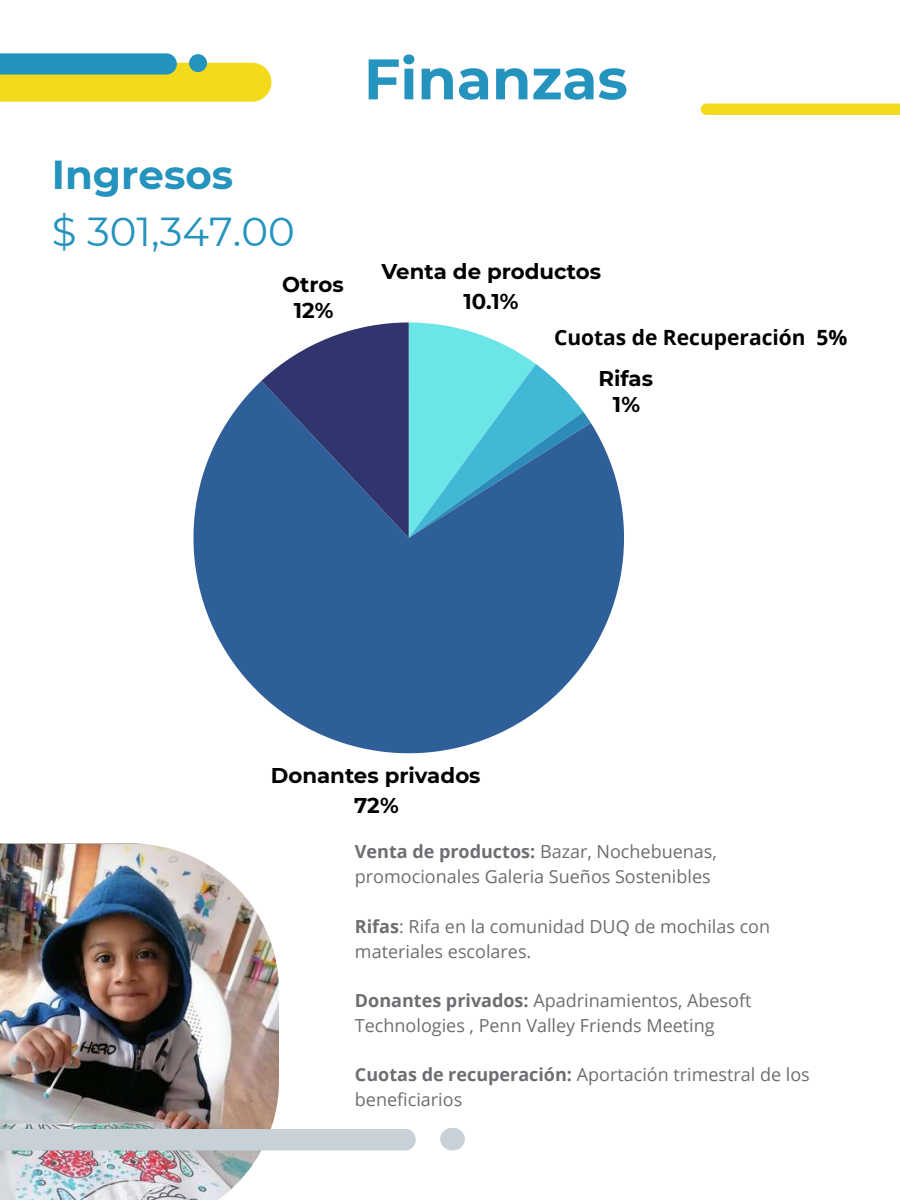
<style>
.page{position:relative;width:900px;height:1200px;background:#fff}
.page>*{position:absolute;margin:0;border:0;box-sizing:border-box;transform-origin:0 0}
.t1{font:700 57px "Montserrat";color:#2493be}
.t2{font:40.35px "Montserrat";color:#2493be}
.t3{font:700 40.35px "Montserrat";color:#2493be}
.t4{font:700 21.3px/30px "Montserrat";color:#000;text-align:center}
.t5{font:700 21px "Open Sans";color:#000}
.t6{font:18px/24.8px "Open Sans";color:#6d6e71}
.s1{font-weight:700}
</style>
<div class="page">
<svg style="left:0;top:53px;width:271px;height:49px;background:#b9c85d"></svg>
<div style="left:189px;top:54px;width:18px;height:18px;background:#2493be;border-radius:50%"></div>
<img style="left:0;top:843px;width:279px;height:356px">
<div style="left:0;top:1128px;width:416px;height:22px;background:#c8d0d8"></div>
<div style="left:440px;top:1127px;width:25px;height:23px;background:#c8d0d8;border-radius:50%"></div>
<svg style="left:701px;top:103px;width:199px;height:12px;background:#f3db28"></svg>
<svg style="left:193px;top:381px;width:431px;height:372px;fill:#2f5f98"></svg>
<svg style="left:261px;top:322px;width:330px;height:216px;background:#568cb1"></svg>
<h2 class="t3" style="left:52px;top:150px;width:183px">Ingresos</h2>
<h2 class="t2" style="left:52px;top:207px;width:244px">$ 301,347.00</h2>
<p class="t4" style="left:282px;top:271px;width:63px;line-height:26.4px">Otros<br>12%</p>
<h1 class="t1" style="left:364px;top:44px;width:265px">Finanzas</h1>
<p class="t4" style="left:382px;top:256px;width:221px">Venta de productos<br>10.1%</p>
<p class="t5" style="left:554px;top:323px;width:295px">Cuotas de Recuperación 5%</p>
<p class="t4" style="left:599px;top:365px;width:56px;line-height:26.4px">Rifas<br>1%</p>
<p class="t4" style="left:271px;top:760px;width:211px">Donantes privados<br>72%</p>
<p class="t6" style="left:355px;top:839px;width:363px"><span class="s1">Venta de productos:</span> Bazar, Nochebuenas, promocionales Galeria Sueños Sostenibles</p>
<p class="t6" style="left:355px;top:913px;width:417px"><span class="s1">Rifas</span>: Rifa en la comunidad DUQ de mochilas con materiales escolares.</p>
<p class="t6" style="left:355px;top:987px;width:398px"><span class="s1">Donantes privados:</span> Apadrinamientos, Abesoft<br>Technologies , Penn Valley Friends Meeting</p>
<p class="t6" style="left:355px;top:1061px;width:456px"><span class="s1">Cuotas de recuperación:</span> Aportación trimestral de los beneficiarios</p>
</div>
